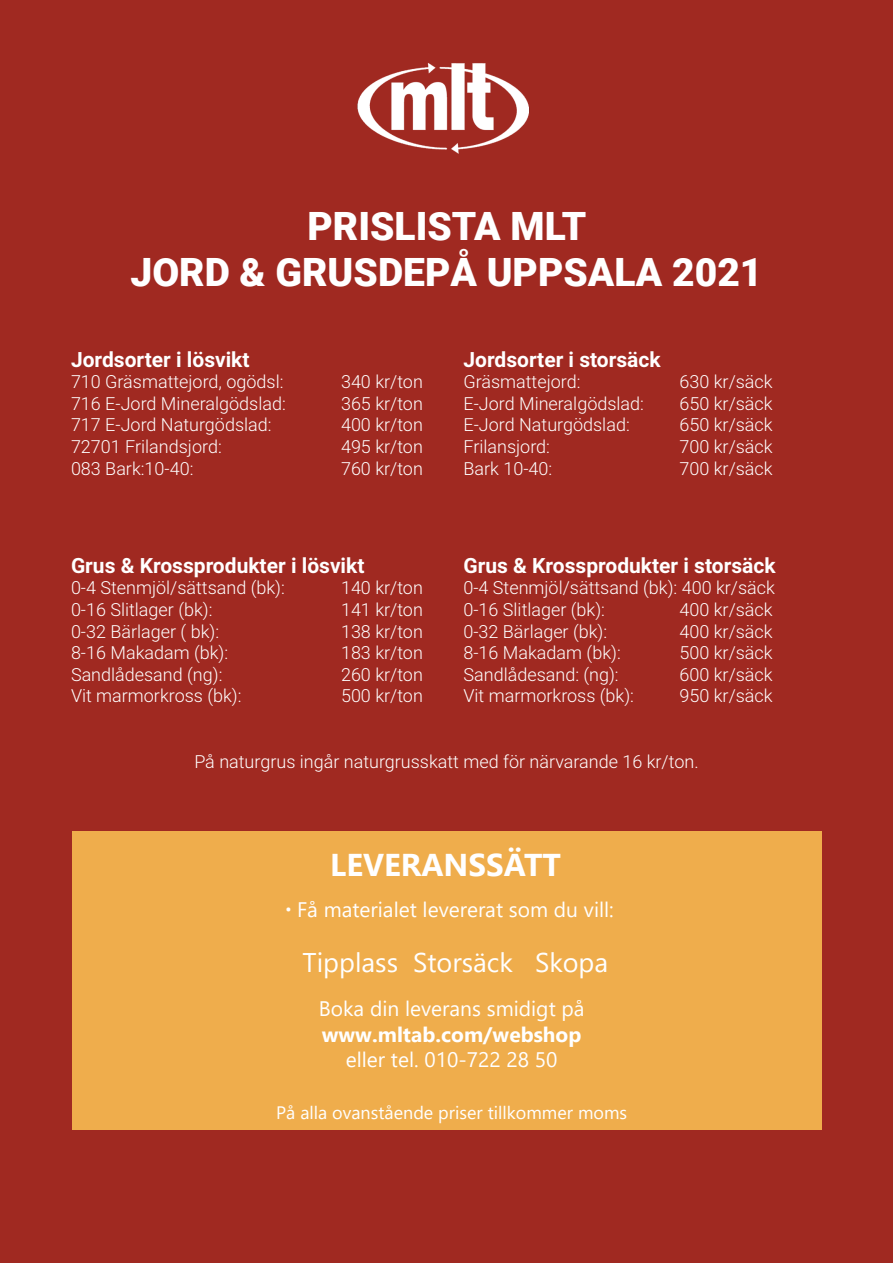
<style>
.page{position:relative;width:893px;height:1263px;background:#a02921}
.page>*{position:absolute;margin:0;border:0;box-sizing:border-box;transform-origin:0 0}
.t1{font:900 39px "Roboto";color:#fff}
.t2{font:700 31.5px "Segoe UI";color:#fff}
.t3{font:27px "Segoe UI";color:#fff}
.t4{font:21px/25.2px "Segoe UI";color:#fff;text-align:center}
.t5{font:700 21px "Roboto";color:#fff}
.t6{font:300 18px "Roboto";color:#fff}
.t7{font:18px "Segoe UI";color:#fff}
.s1{font-family:"Roboto";font-weight:300}
.s2{font-weight:700}
</style>
<div class="page">
<img style="left:357px;top:63px;width:173px;height:91px">
<div style="left:73px;top:831px;width:749px;height:299px;background:#efad4c"></div>
<p class="t1" style="left:308px;top:198px;width:280px">PRISLISTA MLT</p>
<p class="t1" style="left:130px;top:245px;width:634px">JORD &amp; GRUSDEPÅ UPPSALA 2021</p>
<p class="t5" style="left:71px;top:344px;width:180px">Jordsorter i lösvikt</p>
<p class="t6" style="left:71px;top:369px;width:214px">710 Gräsmattejord, ogödsl:</p>
<p class="t6" style="left:341px;top:369px;width:83px">340 kr/ton</p>
<p class="t6" style="left:71px;top:391px;width:216px">716 E-Jord Mineralgödslad:</p>
<p class="t6" style="left:341px;top:391px;width:83px">365 kr/ton</p>
<p class="t6" style="left:71px;top:412px;width:202px">717 E-Jord Naturgödslad:</p>
<p class="t6" style="left:341px;top:412px;width:83px">400 kr/ton</p>
<p class="t6" style="left:71px;top:434px;width:152px">72701 Frilandsjord:</p>
<p class="t6" style="left:341px;top:434px;width:83px">495 kr/ton</p>
<p class="t6" style="left:71px;top:456px;width:124px">083 Bark:10-40:</p>
<p class="t6" style="left:341px;top:456px;width:83px">760 kr/ton</p>
<p class="t5" style="left:71px;top:551px;width:295px">Grus &amp; Krossprodukter i lösvikt</p>
<p class="t6" style="left:71px;top:575px;width:215px">0-4 Stenmjöl/sättsand (bk):</p>
<p class="t6" style="left:341px;top:575px;width:83px">140 kr/ton</p>
<p class="t6" style="left:71px;top:597px;width:143px">0-16 Slitlager (bk):</p>
<p class="t6" style="left:341px;top:597px;width:83px">141 kr/ton</p>
<p class="t6" style="left:71px;top:619px;width:150px">0-32 Bärlager ( bk):</p>
<p class="t6" style="left:341px;top:619px;width:83px">138 kr/ton</p>
<p class="t6" style="left:71px;top:640px;width:159px">8-16 Makadam (bk):</p>
<p class="t6" style="left:341px;top:640px;width:83px">183 kr/ton</p>
<p class="t6" style="left:71px;top:662px;width:153px">Sandlådesand (ng):</p>
<p class="t6" style="left:341px;top:662px;width:83px">260 kr/ton</p>
<p class="t6" style="left:71px;top:683px;width:172px">Vit marmorkross (bk):</p>
<p class="t6" style="left:341px;top:683px;width:83px">500 kr/ton</p>
<p class="t5" style="left:463px;top:344px;width:199px">Jordsorter i storsäck</p>
<p class="t6" style="left:463px;top:369px;width:119px">Gräsmattejord:</p>
<p class="t6" style="left:679px;top:369px;width:95px">630 kr/säck</p>
<p class="t6" style="left:463px;top:391px;width:182px">E-Jord Mineralgödslad:</p>
<p class="t6" style="left:679px;top:391px;width:95px">650 kr/säck</p>
<p class="t6" style="left:463px;top:412px;width:168px">E-Jord Naturgödslad:</p>
<p class="t6" style="left:679px;top:412px;width:95px">650 kr/säck</p>
<p class="t6" style="left:463px;top:434px;width:88px">Frilansjord:</p>
<p class="t6" style="left:679px;top:434px;width:95px">700 kr/säck</p>
<p class="t6" style="left:463px;top:456px;width:90px">Bark 10-40:</p>
<p class="t6" style="left:679px;top:456px;width:95px">700 kr/säck</p>
<p class="t5" style="left:463px;top:551px;width:314px">Grus &amp; Krossprodukter i storsäck</p>
<p class="t6" style="left:463px;top:575px;width:313px">0-4 Stenmjöl/sättsand (bk): 400 kr/säck</p>
<p class="t6" style="left:463px;top:597px;width:143px">0-16 Slitlager (bk):</p>
<p class="t6" style="left:679px;top:597px;width:95px">400 kr/säck</p>
<p class="t6" style="left:463px;top:619px;width:145px">0-32 Bärlager (bk):</p>
<p class="t6" style="left:679px;top:619px;width:95px">400 kr/säck</p>
<p class="t6" style="left:463px;top:640px;width:159px">8-16 Makadam (bk):</p>
<p class="t6" style="left:679px;top:640px;width:95px">500 kr/säck</p>
<p class="t6" style="left:463px;top:662px;width:157px">Sandlådesand: (ng):</p>
<p class="t6" style="left:679px;top:662px;width:95px">600 kr/säck</p>
<p class="t6" style="left:463px;top:683px;width:172px">Vit marmorkross (bk):</p>
<p class="t6" style="left:679px;top:683px;width:95px">950 kr/säck</p>
<p class="t6" style="left:194px;top:749px;width:506px">På naturgrus ingår naturgrusskatt med för närvarande 16 kr/ton.</p>
<p class="t2" style="left:330px;top:835px;width:232px">LEVERANSSÄTT</p>
<p class="t4" style="left:285px;top:895px;width:330px"><span class="s1">•</span> Få materialet levererat som du vill:</p>
<p class="t3" style="left:303px;top:937px;width:307px">Tipplass Storsäck Skopa</p>
<p class="t4" style="left:319px;top:994px;width:267px">Boka din leverans smidigt på <span class="s2">www.mltab.com/webshop </span>eller tel. 010-722 28 50</p>
<p class="t7" style="left:276px;top:1095px;width:352px">På alla ovanstående priser tillkommer moms</p>
</div>
